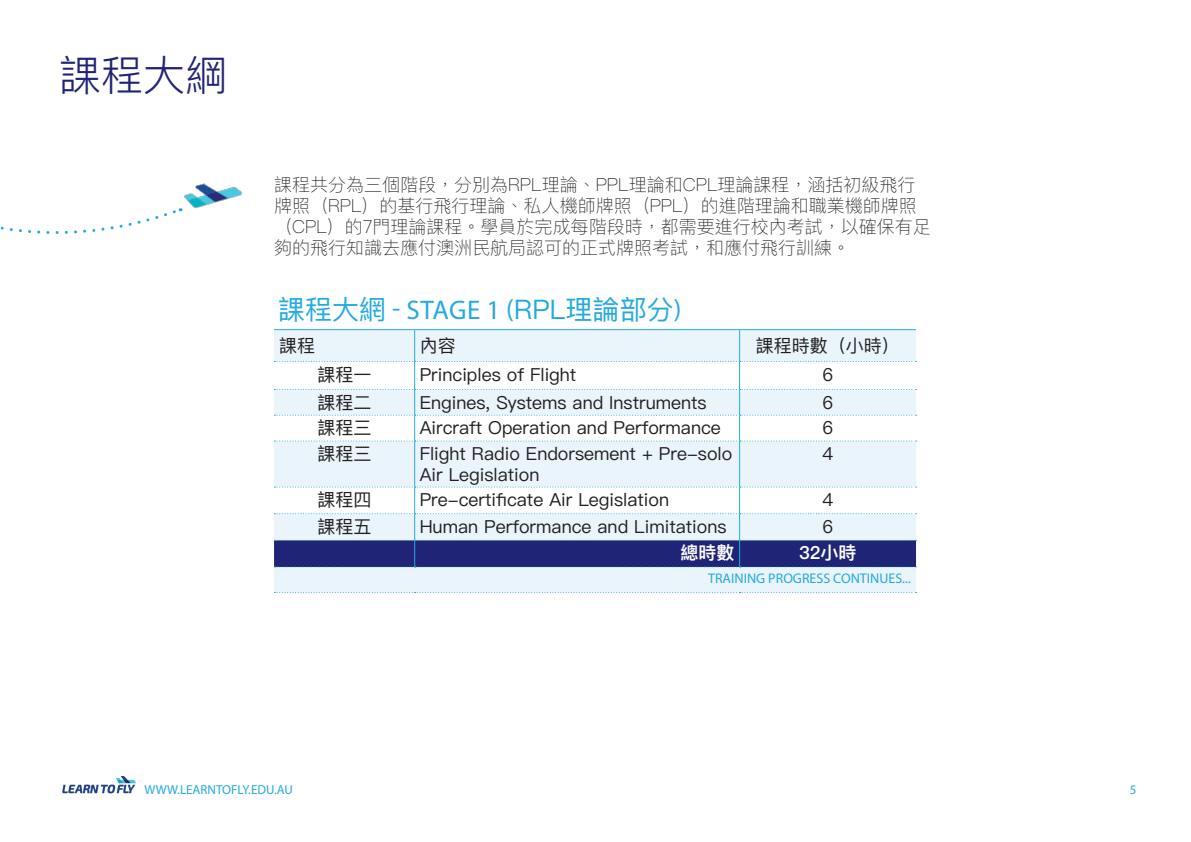
<style>
.page{position:relative;width:1191px;height:842px;background:#fff}
.page>*{position:absolute;margin:0;border:0;box-sizing:border-box;transform-origin:0 0}
.Blue_Heading{font:300 42px "Ping Fang HK";color:#1f2477}
.Blue_Italic_Subheadi{font:27px "Ping Fang HK";color:#24aae1}
.Black_Body_Copy{font:18px/21px "Ping Fang SC";color:#231f20}
.Black_Body_Copy-2{font:100 18px/21px "Ping Fang HK";color:#231f20}
.Black_Body_Copy-3{font:18px "Ping Fang HK";color:#231f20}
.Black_Body_Copy-4{font:600 18px "Ping Fang SC";color:#fff}
.Blue_Subheadings{font:14px "Myriad Pro";color:#24aae1}
.t1{font:13px "Myriad Pro";color:#24aae1}
.s1{font-family:"Myriad Pro"}
</style>
<div class="page">
<img style="left:62px;top:776px;width:74px;height:18px">
<div style="left:274px;top:330px;width:642px;height:262px;background:#eaf4fb"></div>
<hr style="left:274px;top:329px;width:141px;height:1px;background:#24aae1">
<hr style="left:415px;top:329px;width:324px;height:1px;background:#24aae1">
<hr style="left:414px;top:330px;width:1px;height:31px;background:#24aae1">
<hr style="left:739px;top:329px;width:177px;height:1px;background:#24aae1">
<hr style="left:739px;top:330px;width:1px;height:31px;background:#24aae1">
<hr style="left:414px;top:441px;width:1px;height:46px;background:#24aae1">
<hr style="left:739px;top:441px;width:1px;height:46px;background:#24aae1">
<svg style="left:274px;top:361px;width:642px;height:81px"></svg>
<svg style="left:274px;top:487px;width:642px;height:80px"></svg>
<svg style="left:274px;top:592px;width:642px;height:1px"></svg>
<svg style="left:0;top:208px;width:180px;height:26px"></svg>
<img style="left:180px;top:183px;width:62px;height:29px">
<p class="Blue_Heading" style="left:59px;top:49px;width:169px">課程大綱</p>
<p class="Black_Body_Copy-2" style="left:274px;top:174px;width:658px">課程共分為三個階段，分別為RPL理論、PPL理論和CPL理論課程，涵括初級飛行牌照（RPL）的基行飛行理論、私人機師牌照（PPL）的進階理論和職業機師牌照（CPL）的7門理論課程。學員於完成每階段時，都需要進行校內考試，以確保有足夠的飛行知識去應付澳洲民航局認可的正式牌照考試，和應付飛行訓練。</p>
<p class="Blue_Italic_Subheadi" style="left:278px;top:293px;width:405px">課程大網 <span class="s1">- STAGE 1 (</span>RPL理論部分<span class="s1">)</span></p>
<p class="Black_Body_Copy-3" style="left:279px;top:334px;width:37px">課程</p>
<p class="Black_Body_Copy-3" style="left:420px;top:334px;width:37px">內容</p>
<p class="Black_Body_Copy-3" style="left:756px;top:334px;width:145px">課程時數（小時）</p>
<p class="Black_Body_Copy" style="left:317px;top:364px;width:54px">課程⼀</p>
<p class="Black_Body_Copy" style="left:420px;top:364px;width:158px">Principles of Flight</p>
<p class="Black_Body_Copy" style="left:822px;top:364px;width:12px">6</p>
<p class="Black_Body_Copy" style="left:317px;top:392px;width:55px">課程⼆</p>
<p class="Black_Body_Copy" style="left:420px;top:392px;width:288px">Engines, Systems and Instruments</p>
<p class="Black_Body_Copy" style="left:822px;top:392px;width:12px">6</p>
<p class="Black_Body_Copy" style="left:317px;top:418px;width:55px">課程三</p>
<p class="Black_Body_Copy" style="left:420px;top:418px;width:303px">Aircraft Operation and Performance</p>
<p class="Black_Body_Copy" style="left:822px;top:418px;width:12px">6</p>
<p class="Black_Body_Copy" style="left:317px;top:443px;width:55px">課程三</p>
<p class="Black_Body_Copy" style="left:420px;top:443px;width:314px">Flight Radio Endorsement + Pre-solo<br>Air Legislation</p>
<p class="Black_Body_Copy" style="left:822px;top:443px;width:12px">4</p>
<p class="Black_Body_Copy" style="left:317px;top:489px;width:55px">課程四</p>
<p class="Black_Body_Copy" style="left:420px;top:489px;width:251px">Pre-certificate Air Legislation</p>
<p class="Black_Body_Copy" style="left:822px;top:489px;width:12px">4</p>
<p class="Black_Body_Copy" style="left:317px;top:516px;width:55px">課程五</p>
<p class="Black_Body_Copy" style="left:420px;top:516px;width:308px">Human Performance and Limitations</p>
<p class="Black_Body_Copy" style="left:822px;top:516px;width:12px">6</p>
<p class="Black_Body_Copy-4" style="left:680px;top:542px;width:55px">總時數</p>
<p class="Black_Body_Copy-4" style="left:799px;top:542px;width:59px">32⼩時</p>
<p class="Blue_Subheadings" style="left:708px;top:570px;width:204px">TRAINING PROGRESS CONTINUES...</p>
<p class="t1" style="left:145px;top:781px;width:150px">WWW.LEARNTOFLY.EDU.AU</p>
<p class="t1" style="left:1130px;top:781px;width:8px">5</p>
</div>
